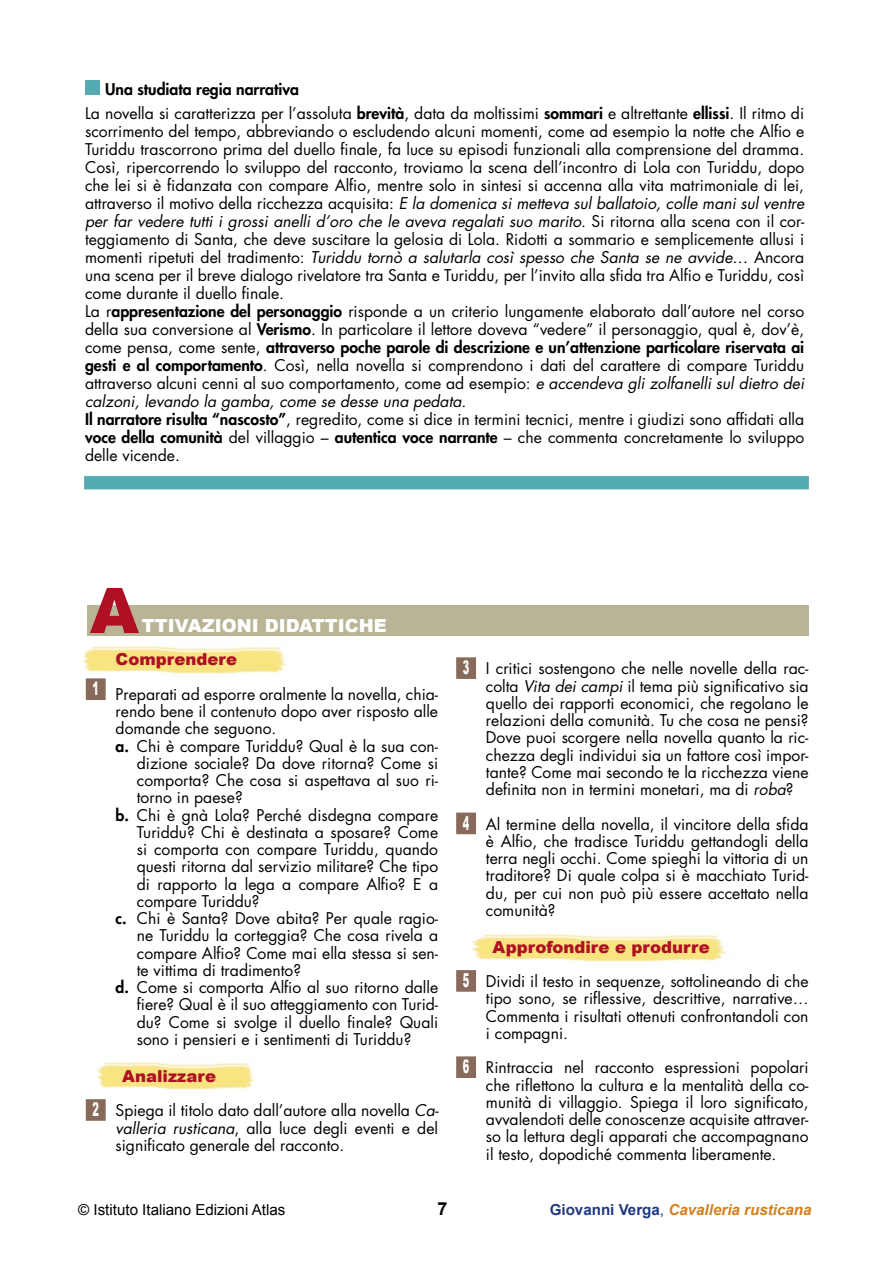
<style>
.page{position:relative;width:893px;height:1263px;background:#fff}
.page>*{position:absolute;margin:0;border:0;box-sizing:border-box;transform-origin:0 0}
.t1{font:900 62.85px "Arial";color:#af1023}
.t2{font:900 18px "Arial";color:#fff}
.t3{font:700 18px "Arial";color:#000}
.t4{font:900 16.5px "Arial";letter-spacing:.01em;color:#af1023}
.t5{font:15.75px/17.2px "Futura";color:#000;text-align:justify}
.t6{font:italic 700 15.15px "Arial";color:#d57e1c}
.t7{font:15.15px "Arial";color:#000}
.s1{font-weight:800}
.s2{font-style:italic}
.s3{font-family:"Arial";font-weight:900;font-size:19.5px;color:#fff}
.s4{font-style:normal;color:#203a7f}
.s5{font-weight:400;font-style:normal;color:#203a7f}
</style>
<div class="page">
<div style="left:85px;top:80px;width:15px;height:15px;background:#54abb4"></div>
<svg style="left:84px;top:476px;width:725px;height:13px;background:#55abb4"></svg>
<div style="left:86px;top:477px;width:721px;height:11px;border:1px solid #54abb4"></div>
<img style="left:472px;top:934px;width:255px;height:28px">
<img style="left:96px;top:1062px;width:159px;height:28px">
<img style="left:84px;top:646px;width:203px;height:36px">
<div style="left:87px;top:680px;width:17px;height:18px;background:#876a5a"></div>
<div style="left:86px;top:678px;width:20px;height:22px;border:3px solid #876a5a"></div>
<div style="left:87px;top:1101px;width:17px;height:18px;background:#876a5a"></div>
<div style="left:86px;top:1099px;width:20px;height:22px;border:3px solid #876a5a"></div>
<div style="left:458px;top:659px;width:16px;height:18px;background:#876a5a"></div>
<div style="left:456px;top:657px;width:20px;height:22px;border:3px solid #876a5a"></div>
<div style="left:458px;top:814px;width:16px;height:19px;background:#876a5a"></div>
<div style="left:456px;top:813px;width:20px;height:21px;border:3px solid #876a5a"></div>
<div style="left:458px;top:972px;width:16px;height:18px;background:#876a5a"></div>
<div style="left:456px;top:970px;width:20px;height:22px;border:3px solid #876a5a"></div>
<div style="left:458px;top:1058px;width:16px;height:18px;background:#876a5a"></div>
<div style="left:456px;top:1056px;width:20px;height:22px;border:3px solid #876a5a"></div>
<div style="left:87px;top:606px;width:721px;height:30px;background:#b8b495"></div>
<p class="t5" style="left:85px;top:77px;width:721px;line-height:24.5px;text-indent:20px"><span class="s1">Una studiata regia narrativa<br></span>La novella si caratterizza per l’assoluta <span class="s1">brevità</span>, data da moltissimi <span class="s1">sommari</span> e altrettante <span class="s1">ellissi</span>. Il ritmo di</p>
<p class="t5" style="left:85px;top:122px;width:721px;line-height:18px;text-align:left">scorrimento del tempo, abbreviando o escludendo alcuni momenti, come ad esempio la notte che Alfio e Turiddu trascorrono prima del duello finale, fa luce su episodi funzionali alla comprensione del dramma.<br>Così, ripercorrendo lo sviluppo del racconto, troviamo la scena dell’incontro di Lola con Turiddu, dopo che lei si è fidanzata con compare Alfio, mentre solo in sintesi si accenna alla vita matrimoniale di lei, attraverso il motivo della ricchezza acquisita: <span class="s2">E la domenica si metteva sul ballatoio, colle mani sul ventre per far vedere tutti i grossi anelli d’oro che le aveva regalati suo marito</span>. Si ritorna alla scena con il cor&shy;teggiamento di Santa, che deve suscitare la gelosia di Lola. Ridotti a sommario e semplicemente allusi i momenti ripetuti del tradimento: <span class="s2">Turiddu tornò a salutarla così spesso che Santa se ne avvide</span>… Ancora una scena per il breve dialogo rivelatore tra Santa e Turiddu, per l’invito alla sfida tra Alfio e Turiddu, così come durante il duello finale.<br>La r<span class="s1">appresentazione del personaggio</span> risponde a un criterio lungamente elaborato dall’autore nel corso della sua conversione al <span class="s1">Verismo</span>. In particolare il lettore doveva “vedere” il personaggio, qual è, dov’è, come pensa, come sente, <span class="s1">attraverso poche parole di descrizione e un’attenzione particolare riservata ai gesti e al comportamento</span>. Così, nella novella si comprendono i dati del carattere di compare Turiddu attraverso alcuni cenni al suo comportamento, come ad esempio: <span class="s2">e accendeva gli zolfanelli sul dietro dei calzoni, levando la gamba, come se desse una pedata</span>.<br><span class="s1">Il narratore risulta “nascosto”</span>, regredito, come si dice in termini tecnici, mentre i giudizi sono affidati alla <span class="s1">voce della comunità</span> del villaggio – <span class="s1">autentica voce narrante</span> – che commenta concretamente lo sviluppo delle vicende.</p>
<h1 class="t1" style="left:90px;top:576px;width:50px">A</h1>
<p class="t2" style="left:142px;top:616px;width:246px">ttivazioni didattiche</p>
<p class="t4" style="left:116px;top:650px;width:123px">Comprendere</p>
<p class="t5" style="left:92px;top:685px;width:347px"><sup>1</sup> Preparati ad esporre oralmente la novella, chia-</p>
<p class="t5" style="left:116px;top:703px;width:324px">rendo bene il contenuto dopo aver risposto alle</p>
<p class="t5" style="left:116px;top:720px;width:162px">domande che seguono.</p>
<p class="t5" style="left:116px;top:737px;width:324px"><span class="s1">a.</span> Chi è compare Turiddu? Qual è la sua con-</p>
<p class="t5" style="left:137px;top:754px;width:303px">dizione sociale? Da dove ritorna? Come si</p>
<p class="t5" style="left:137px;top:771px;width:303px">comporta? Che cosa si aspettava al suo ri-</p>
<p class="t5" style="left:137px;top:789px;width:107px">torno in paese?</p>
<p class="t5" style="left:116px;top:806px;width:324px"><span class="s1">b.</span> Chi è gnà Lola? Perché disdegna compare</p>
<p class="t5" style="left:137px;top:823px;width:303px">Turiddu? Chi è destinata a sposare? Come</p>
<p class="t5" style="left:137px;top:840px;width:303px">si comporta con compare Turiddu, quando</p>
<p class="t5" style="left:137px;top:858px;width:303px">questi ritorna dal servizio militare? Che tipo</p>
<p class="t5" style="left:137px;top:875px;width:303px">di rapporto la lega a compare Alfio? E a</p>
<p class="t5" style="left:137px;top:892px;width:124px">compare Turiddu?</p>
<p class="t5" style="left:116px;top:909px;width:324px"><span class="s1">c.</span> Chi è Santa? Dove abita? Per quale ragio-</p>
<p class="t5" style="left:137px;top:927px;width:303px">ne Turiddu la corteggia? Che cosa rivela a</p>
<p class="t5" style="left:137px;top:944px;width:303px">compare Alfio? Come mai ella stessa si sen-</p>
<p class="t5" style="left:137px;top:961px;width:166px">te vittima di tradimento?</p>
<p class="t5" style="left:116px;top:978px;width:324px"><span class="s1">d.</span> Come si comporta Alfio al suo ritorno dalle</p>
<p class="t5" style="left:137px;top:996px;width:303px">fiere? Qual è il suo atteggiamento con Turid-</p>
<p class="t5" style="left:137px;top:1013px;width:303px">du? Come si svolge il duello finale? Quali</p>
<p class="t5" style="left:137px;top:1030px;width:276px">sono i pensieri e i sentimenti di Turiddu?</p>
<p class="t4" style="left:122px;top:1067px;width:95px">Analizzare</p>
<p class="t5" style="left:116px;top:1102px;width:325px;text-indent:-23px"><span class="s3">2</span> Spiega il titolo dato dall’autore alla novella <span class="s2">Ca&shy;valleria rusticana</span>, alla luce degli eventi e del significato generale del racconto.</p>
<p class="t5" style="left:486px;top:660px;width:324px;text-indent:-23px"><span class="s3">3</span> I critici sostengono che nelle novelle della rac&shy;colta <span class="s2">Vita dei campi</span> il tema più significativo sia quello dei rapporti economici, che regolano le relazioni della comunità. Tu che cosa ne pensi?<br>Dove puoi scorgere nella novella quanto la ric&shy;chezza degli individui sia un fattore così impor&shy;tante? Come mai secondo te la ricchezza viene definita non in termini monetari, ma di <span class="s2">roba</span>?</p>
<p class="t5" style="left:486px;top:815px;width:324px;text-indent:-23px"><span class="s3">4</span> Al termine della novella, il vincitore della sfida è Alfio, che tradisce Turiddu gettandogli della terra negli occhi. Come spieghi la vittoria di un traditore? Di quale colpa si è macchiato Turid&shy;du, per cui non può più essere accettato nella comunità?</p>
<p class="t4" style="left:493px;top:938px;width:219px">Approfondire e produrre</p>
<p class="t5" style="left:486px;top:972px;width:324px;text-indent:-23px"><span class="s3">5</span> Dividi il testo in sequenze, sottolineando di che tipo sono, se riflessive, descrittive, narrative… Commenta i risultati ottenuti confrontandoli con i compagni.</p>
<p class="t5" style="left:486px;top:1059px;width:324px;text-indent:-23px"><span class="s3">6</span> Rintraccia nel racconto espressioni popolari che riflettono la cultura e la mentalità della co&shy;munità di villaggio. Spiega il loro significato, avvalendoti delle conoscenze acquisite attraver&shy;so la lettura degli apparati che accompagnano il testo, dopodiché commenta liberamente.</p>
<p class="t7" style="left:78px;top:1201px;width:209px">© Istituto Italiano Edizioni Atlas</p>
<p class="t3" style="left:437px;top:1198px;width:12px">7</p>
<p class="t6" style="left:550px;top:1201px;width:263px"><span class="s4">Giovanni Verga</span><span class="s5">,</span> Cavalleria rusticana</p>
</div>
